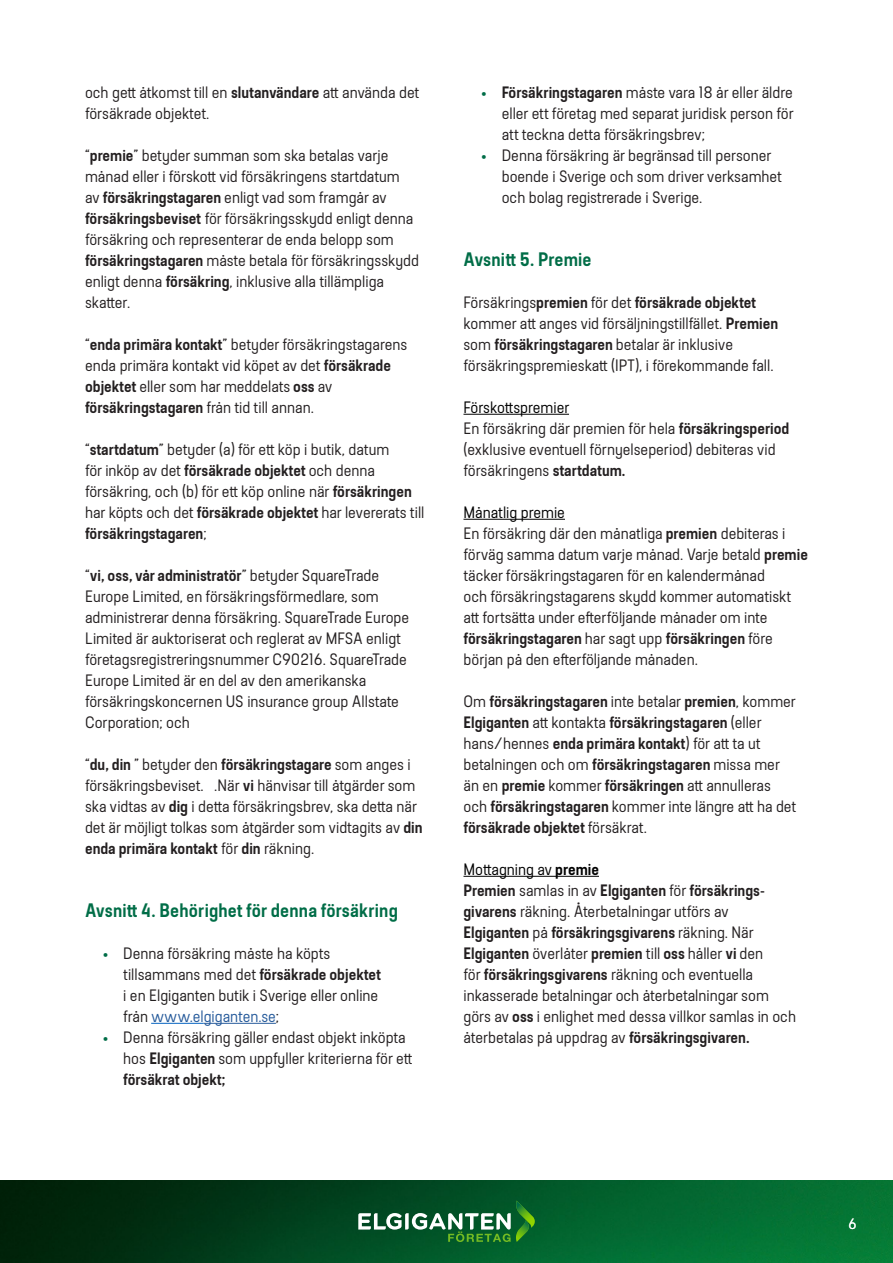
<style>
.page{position:relative;width:893px;height:1263px;background:#fff}
.page>*{position:absolute;margin:0;border:0;box-sizing:border-box;transform-origin:0 0}
.t1{font:600 19.5px "Elkjop Bodytext";letter-spacing:.01em;color:#006d47}
.t2{font:16.5px/21px "Elkjop Bodytext";color:#231f20}
.t3{font:15px "Elkjop Bodytext";color:#fff}
.s1{font-weight:600}
.s2{color:#006d47}
.s3{color:#275b9b}
.s4{color:#000}
.s5{font-weight:600;color:#000}
</style>
<div class="page">
<img style="left:0;top:1180px;width:893px;height:83px">
<svg style="left:358px;top:1200px;width:177px;height:42px;background:#327549"></svg>
<hr style="left:151px;top:1023px;width:53px;height:1px;background:#0563c1">
<hr style="left:204px;top:1023px;width:72px;height:1px;background:#275b9b">
<hr style="left:463px;top:414px;width:106px;height:1px;background:#000">
<hr style="left:463px;top:519px;width:102px;height:1px;background:#000">
<hr style="left:463px;top:876px;width:136px;height:1px;background:#000">
<p class="t2" style="left:85px;top:82px;width:336px">och gett åtkomst till en <span class="s1">slutanvändare</span> att använda det försäkrade objektet.</p>
<p class="t2" style="left:85px;top:145px;width:335px">“<span class="s1">premie</span>” betyder summan som ska betalas varje månad eller i förskott vid försäkringens startdatum<br>av <span class="s1">försäkringstagaren</span> enligt vad som framgår av <span class="s1">försäkringsbeviset</span> för försäkringsskydd enligt denna försäkring och representerar de enda belopp som <span class="s1">försäkringstagaren</span> måste betala för försäkringsskydd enligt denna <span class="s1">försäkring</span>, inklusive alla tillämpliga skatter.</p>
<p class="t2" style="left:85px;top:334px;width:324px">“<span class="s1">enda primära kontakt</span>” betyder försäkringstagarens enda primära kontakt vid köpet av det <span class="s1">försäkrade objektet</span> eller som har meddelats <span class="s1">oss</span> av <span class="s1">försäkringstagaren</span> från tid till annan.</p>
<p class="t2" style="left:85px;top:439px;width:341px">“<span class="s1">startdatum</span>” betyder (a) för ett köp i butik, datum<br>för inköp av det <span class="s1">försäkrade objektet</span> och denna försäkring, och (b) för ett köp online när <span class="s1">försäkringen </span>har köpts och det <span class="s1">försäkrade objektet</span> har levererats till <span class="s1">försäkringstagaren</span>;</p>
<p class="t2" style="left:85px;top:565px;width:326px">“<span class="s1">vi, oss, vår administratör</span>” betyder SquareTrade Europe Limited, en försäkringsförmedlare, som administrerar denna försäkring. SquareTrade Europe Limited är auktoriserat och reglerat av MFSA enligt företagsregistreringsnummer C90216. SquareTrade Europe Limited är en del av den amerikanska försäkringskoncernen US insurance group Allstate Corporation; och</p>
<p class="t2" style="left:85px;top:754px;width:339px">“<span class="s1">du, din</span> ” betyder den <span class="s1">försäkringstagare</span> som anges i försäkringsbeviset. .När <span class="s1">vi</span> hänvisar till åtgärder som ska vidtas av <span class="s1">dig</span> i detta försäkringsbrev, ska detta när det är möjligt tolkas som åtgärder som vidtagits av <span class="s1">din enda primära kontakt</span> för <span class="s1">din</span> räkning.</p>
<p class="t1" style="left:85px;top:899px;width:314px">Avsnitt 4. Behörighet för denna försäkring</p>
<p class="t2" style="left:123px;top:943px;width:259px;text-indent:-21px"><span class="s2">•</span> Denna försäkring måste ha köpts tillsammans med det <span class="s1">försäkrade objektet </span>i en Elgiganten butik i Sverige eller online från <span class="s3">www.elgiganten.se</span>;</p>
<p class="t2" style="left:123px;top:1027px;width:291px;text-indent:-21px"><span class="s2">•</span> Denna försäkring gäller endast objekt inköpta hos <span class="s1">Elgiganten</span> som uppfyller kriterierna för ett <span class="s1">försäkrat objekt;</span></p>
<p class="t2" style="left:502px;top:82px;width:294px;text-align:justify;text-indent:-21px"><span class="s2">•</span> <span class="s1">Försäkringstagaren</span> måste vara 18 år eller äldre eller ett företag med separat juridisk person för att teckna detta försäkringsbrev;</p>
<p class="t2" style="left:502px;top:145px;width:282px;text-indent:-21px"><span class="s2">•</span> Denna försäkring är begränsad till personer boende i Sverige och som driver verksamhet och bolag registrerade i Sverige.</p>
<p class="t1" style="left:463px;top:248px;width:130px">Avsnitt 5. Premie</p>
<p class="t2" style="left:463px;top:292px;width:316px">Försäkrings<span class="s1">premien</span> för det <span class="s1">försäkrade objektet </span>kommer att anges vid försäljningstillfället. <span class="s1">Premien </span>som <span class="s1">försäkringstagaren</span> betalar är inklusive försäkringspremieskatt (IPT), i förekommande fall.</p>
<p class="t2" style="left:463px;top:397px;width:327px"><span class="s4">Förskottspremier<br></span>En försäkring där premien för hela <span class="s1">försäkringsperiod </span>(exklusive eventuell förnyelseperiod) debiteras vid försäkringens <span class="s1">startdatum.</span></p>
<p class="t2" style="left:463px;top:502px;width:346px"><span class="s4">Månatlig premie<br></span>En försäkring där den månatliga <span class="s1">premien</span> debiteras i förväg samma datum varje månad. Varje betald <span class="s1">premie </span>täcker försäkringstagaren för en kalendermånad<br>och försäkringstagarens skydd kommer automatiskt att fortsätta under efterföljande månader om inte <span class="s1">försäkringstagaren</span> har sagt upp <span class="s1">försäkringen</span> före början på den efterföljande månaden.</p>
<p class="t2" style="left:463px;top:691px;width:334px">Om <span class="s1">försäkringstagaren</span> inte betalar <span class="s1">premien</span>, kommer <span class="s1">Elgiganten</span> att kontakta <span class="s1">försäkringstagaren</span> (eller hans/hennes <span class="s1">enda primära kontakt</span>) för att ta ut betalningen och om <span class="s1">försäkringstagaren</span> missa mer än en <span class="s1">premie</span> kommer <span class="s1">försäkringen</span> att annulleras och <span class="s1">försäkringstagaren</span> kommer inte längre att ha det <span class="s1">försäkrade objektet</span> försäkrat.</p>
<p class="t2" style="left:463px;top:859px;width:334px"><span class="s4">Mottagning av</span> <span class="s5">premie<br></span><span class="s1">Premien</span> samlas in av <span class="s1">Elgiganten</span> för <span class="s1">försäkrings&shy;givarens</span> räkning. Återbetalningar utförs av <span class="s1">Elgiganten</span> på <span class="s1">försäkringsgivarens</span> räkning. När <span class="s1">Elgiganten</span> överlåter <span class="s1">premien</span> till <span class="s1">oss</span> håller <span class="s1">vi</span> den<br>för <span class="s1">försäkringsgivarens</span> räkning och eventuella inkasserade betalningar och återbetalningar som görs av <span class="s1">oss</span> i enlighet med dessa villkor samlas in och återbetalas på uppdrag av <span class="s1">försäkringsgivaren.</span></p>
<p class="t3" style="left:849px;top:1216px;width:10px">6</p>
</div>
